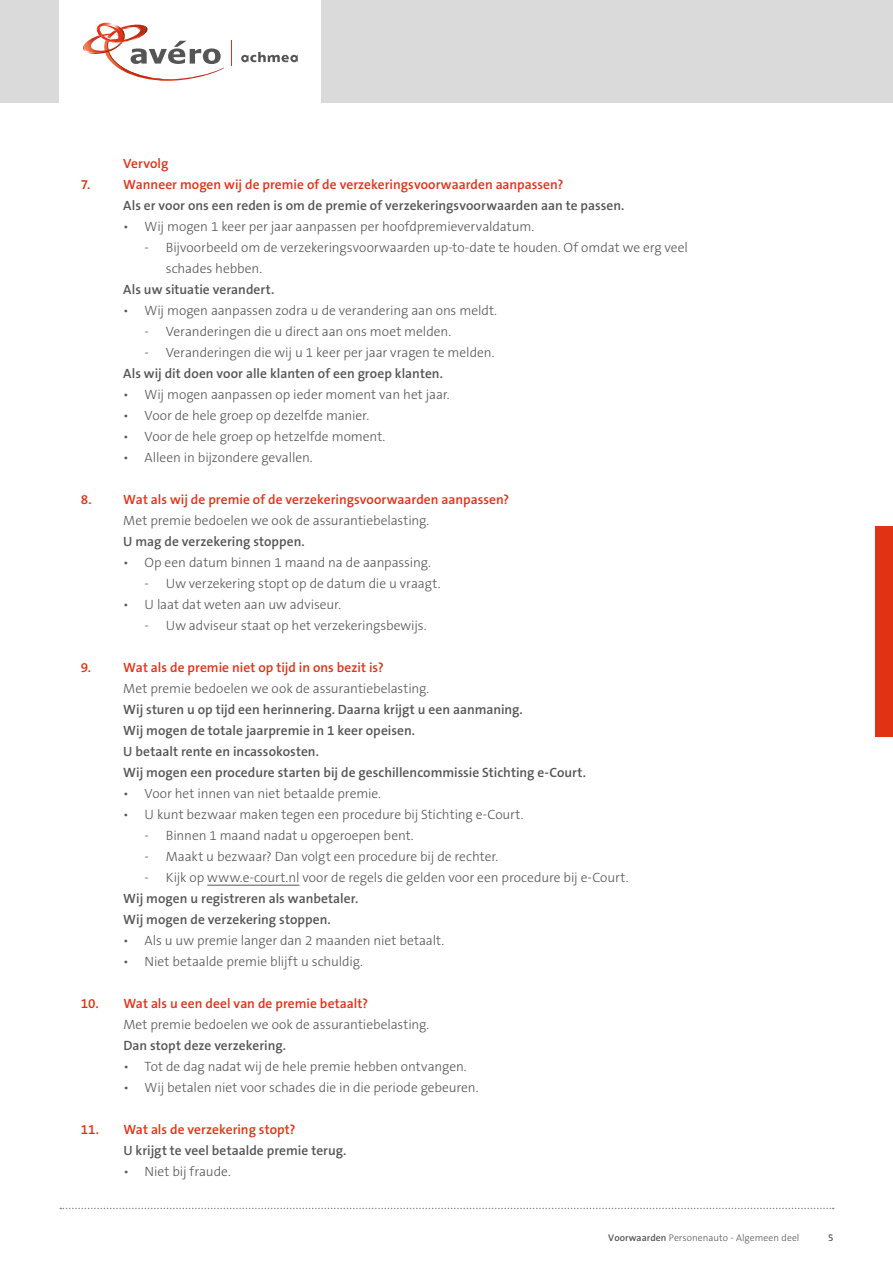
<style>
.page{position:relative;width:893px;height:1263px;background:#fff}
.page>*{position:absolute;margin:0;border:0;box-sizing:border-box;transform-origin:0 0}
.t1{font:300 13.5px/21px "The Sans B3";letter-spacing:-.005em;color:#555}
.t2{font:600 13.5px/21px "The Sans B6";letter-spacing:.005em;color:#555}
.t3{font:600 13.5px "The Sans B6";letter-spacing:.005em;color:#e13214}
.t4{font:300 9.75px "The Sans B3";letter-spacing:.005em;color:#555}
.s1{font-family:"The Sans B6";font-weight:600}
</style>
<div class="page">
<div style="left:0;top:0;width:893px;height:103px;background:#dadada"></div>
<div style="left:60px;top:0;width:261px;height:103px;background:#fff"></div>
<svg style="left:241px;top:52px;width:57px;height:10px"></svg>
<svg style="left:83px;top:22px;width:141px;height:59px"></svg>
<svg style="left:231px;top:41px;width:1px;height:25px"></svg>
<svg style="left:60px;top:1208px;width:774px;height:1px"></svg>
<hr style="left:207px;top:885px;width:92px;height:1px;background:#555">
<div style="left:876px;top:526px;width:17px;height:211px;background:#e13214"></div>
<p class="t3" style="left:123px;top:156px;width:47px">Vervolg</p>
<p class="t3" style="left:81px;top:177px;width:11px">7.</p>
<p class="t3" style="left:123px;top:177px;width:442px">Wanneer mogen wij de premie of de verzekeringsvoorwaarden aanpassen?</p>
<p class="t2" style="left:123px;top:196px;width:503px">Als er voor ons een reden is om de premie of verzekeringsvoorwaarden aan te passen.</p>
<p class="t1" style="left:123px;top:217px;width:412px">• Wij mogen 1 keer per jaar aanpassen per hoofdpremievervaldatum.</p>
<p class="t1" style="left:166px;top:238px;width:524px;text-indent:-21px">- Bijvoorbeeld om de verzekeringsvoorwaarden up-to-date te houden. Of omdat we erg veel schades hebben.</p>
<p class="t2" style="left:123px;top:280px;width:152px">Als uw situatie verandert.</p>
<p class="t1" style="left:123px;top:301px;width:375px">• Wij mogen aanpassen zodra u de verandering aan ons meldt.</p>
<p class="t1" style="left:145px;top:322px;width:308px">- Veranderingen die u direct aan ons moet melden.</p>
<p class="t1" style="left:145px;top:343px;width:351px">- Veranderingen die wij u 1 keer per jaar vragen te melden.</p>
<p class="t2" style="left:123px;top:364px;width:321px">Als wij dit doen voor alle klanten of een groep klanten.</p>
<p class="t1" style="left:123px;top:385px;width:328px">• Wij mogen aanpassen op ieder moment van het jaar.</p>
<p class="t1" style="left:123px;top:406px;width:247px">• Voor de hele groep op dezelfde manier.</p>
<p class="t1" style="left:123px;top:427px;width:264px">• Voor de hele groep op hetzelfde moment.</p>
<p class="t1" style="left:123px;top:448px;width:191px">• Alleen in bijzondere gevallen.</p>
<p class="t3" style="left:81px;top:492px;width:430px">8. Wat als wij de premie of de verzekeringsvoorwaarden aanpassen?</p>
<p class="t1" style="left:123px;top:511px;width:308px">Met premie bedoelen we ook de assurantiebelasting.</p>
<p class="t2" style="left:123px;top:532px;width:183px">U mag de verzekering stoppen.</p>
<p class="t1" style="left:123px;top:553px;width:309px">• Op een datum binnen 1 maand na de aanpassing.</p>
<p class="t1" style="left:145px;top:574px;width:297px">- Uw verzekering stopt op de datum die u vraagt.</p>
<p class="t1" style="left:123px;top:595px;width:219px">• U laat dat weten aan uw adviseur.</p>
<p class="t1" style="left:145px;top:616px;width:283px">- Uw adviseur staat op het verzekeringsbewijs.</p>
<p class="t3" style="left:81px;top:661px;width:304px">9. Wat als de premie niet op tijd in ons bezit is?</p>
<p class="t1" style="left:123px;top:679px;width:308px">Met premie bedoelen we ook de assurantiebelasting.</p>
<p class="t2" style="left:123px;top:700px;width:464px">Wij sturen u op tijd een herinnering. Daarna krijgt u een aanmaning.<br>Wij mogen de totale jaarpremie in 1 keer opeisen.<br>U betaalt rente en incassokosten.<br>Wij mogen een procedure starten bij de geschillencommissie Stichting e-Court.</p>
<p class="t1" style="left:123px;top:784px;width:259px">• Voor het innen van niet betaalde premie.</p>
<p class="t1" style="left:123px;top:805px;width:402px">• U kunt bezwaar maken tegen een procedure bij Stichting e-Court.</p>
<p class="t1" style="left:145px;top:826px;width:271px">- Binnen 1 maand nadat u opgeroepen bent.</p>
<p class="t1" style="left:145px;top:847px;width:355px">- Maakt u bezwaar? Dan volgt een procedure bij de rechter.</p>
<p class="t1" style="left:145px;top:868px;width:485px">- Kijk op www.e-court.nl voor de regels die gelden voor een procedure bij e-Court.</p>
<p class="t2" style="left:123px;top:889px;width:236px">Wij mogen u registreren als wanbetaler.<br>Wij mogen de verzekering stoppen.</p>
<p class="t1" style="left:123px;top:931px;width:322px">• Als u uw premie langer dan 2 maanden niet betaalt.</p>
<p class="t1" style="left:123px;top:952px;width:241px">• Niet betaalde premie blijft u schuldig.</p>
<p class="t3" style="left:81px;top:997px;width:289px">10. Wat als u een deel van de premie betaalt?</p>
<p class="t1" style="left:123px;top:1015px;width:308px">Met premie bedoelen we ook de assurantiebelasting.</p>
<p class="t2" style="left:123px;top:1036px;width:164px">Dan stopt deze verzekering.</p>
<p class="t1" style="left:123px;top:1057px;width:345px">• Tot de dag nadat wij de hele premie hebben ontvangen.</p>
<p class="t1" style="left:123px;top:1078px;width:357px">• Wij betalen niet voor schades die in die periode gebeuren.</p>
<p class="t3" style="left:81px;top:1123px;width:216px">11. Wat als de verzekering stopt?</p>
<p class="t2" style="left:123px;top:1141px;width:225px">U krijgt te veel betaalde premie terug.</p>
<p class="t1" style="left:123px;top:1162px;width:109px">• Niet bij fraude.</p>
<p class="t4" style="left:608px;top:1233px;width:193px"><span class="s1">Voorwaarden</span> Personenauto - Algemeen deel</p>
<p class="t4" style="left:828px;top:1233px;width:7px">5</p>
</div>
